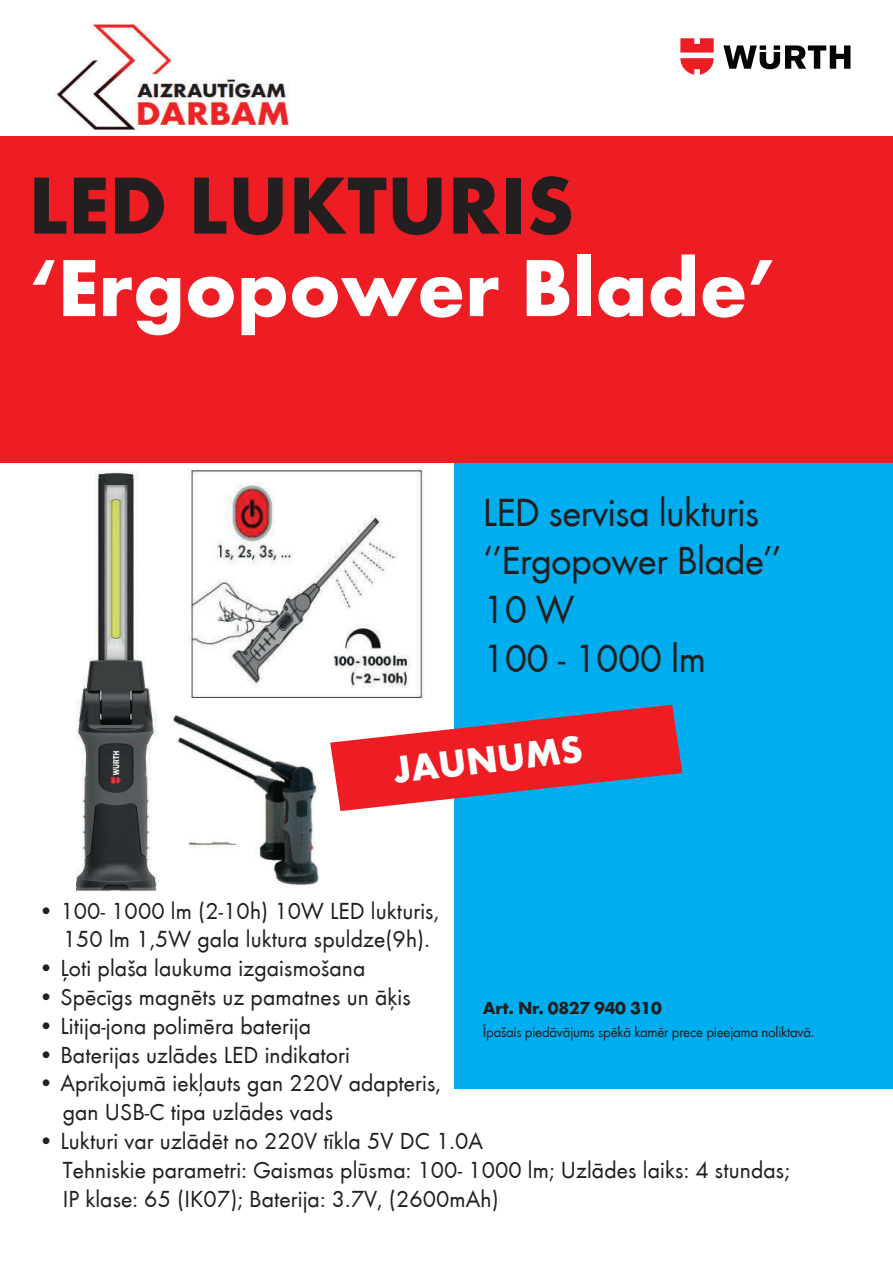
<style>
.page{position:relative;width:893px;height:1263px;background:#fff}
.page>*{position:absolute;margin:0;border:0;box-sizing:border-box;transform-origin:0 0}
.t1{font:700 84px "Wuerth";color:#fff}
.t2{font:700 84px "Wuerth";color:#231f20}
.t3{font:40.5px/48.6px "Wuerth";letter-spacing:-.015em;color:#231f20}
.t4{font:700 39px "Wuerth";color:#fff}
.t5{font:24px/28.8px "Wuerth";letter-spacing:.005em;color:#231f20}
.t6{font:700 18px "Wuerth";letter-spacing:-.015em;color:#231f20}
.t7{font:15px "Wuerth";letter-spacing:-.015em;color:#231f20}
</style>
<div class="page">
<div style="left:454px;top:463px;width:439px;height:625px;background:#00aeef"></div>
<div style="left:0;top:137px;width:893px;height:326px;background:#ee1d23"></div>
<svg style="left:723px;top:45px;width:127px;height:24px"></svg>
<svg style="left:680px;top:38px;width:34px;height:37px"></svg>
<svg style="left:330px;top:705px;width:352px;height:106px"></svg>
<img style="left:76px;top:470px;width:81px;height:422px">
<img style="left:188px;top:469px;width:236px;height:232px">
<img style="left:172px;top:698px;width:146px;height:190px">
<img style="left:55px;top:24px;width:234px;height:107px">
<h1 class="t2" style="left:28px;top:172px;width:547px">LED LUKTURIS</h1>
<h1 class="t1" style="left:28px;top:254px;width:750px">‘Ergopower Blade’</h1>
<h2 class="t3" style="left:483px;top:486px;width:300px">LED servisa lukturis ‘’Ergopower Blade’’<br>10 W<br>100 - 1000 lm</h2>
<h3 class="t4" style="left:392px;top:754px;width:192px;rotate:-6deg">JAUNUMS</h3>
<p class="t5" style="left:63px;top:895px;width:378px;text-indent:-24px">• 100- 1000 lm (2-10h) 10W LED lukturis,<br>150 lm 1,5W gala luktura spuldze(9h).</p>
<p class="t5" style="left:38px;top:952px;width:329px">• Ļoti plaša laukuma izgaismošana</p>
<p class="t5" style="left:38px;top:981px;width:374px">• Spēcīgs magnēts uz pamatnes un āķis</p>
<p class="t5" style="left:38px;top:1010px;width:274px">• Litija-jona polimēra baterija</p>
<p class="t5" style="left:38px;top:1039px;width:313px">• Baterijas uzlādes LED indikatori</p>
<p class="t5" style="left:63px;top:1068px;width:380px;text-indent:-24px">• Aprīkojumā iekļauts gan 220V adapteris, gan USB-C tipa uzlādes vads</p>
<p class="t5" style="left:63px;top:1125px;width:729px;text-indent:-24px">• Lukturi var uzlādēt no 220V tīkla 5V DC 1.0A<br>Tehniskie parametri: Gaismas plūsma: 100- 1000 lm; Uzlādes laiks: 4 stundas;<br>IP klase: 65 (IK07); Baterija: 3.7V, (2600mAh)</p>
<p class="t6" style="left:483px;top:1001px;width:180px">Art. Nr. 0827 940 310</p>
<p class="t7" style="left:483px;top:1022px;width:333px">Īpašais piedāvājums spēkā kamēr prece pieejama noliktavā.</p>
</div>
